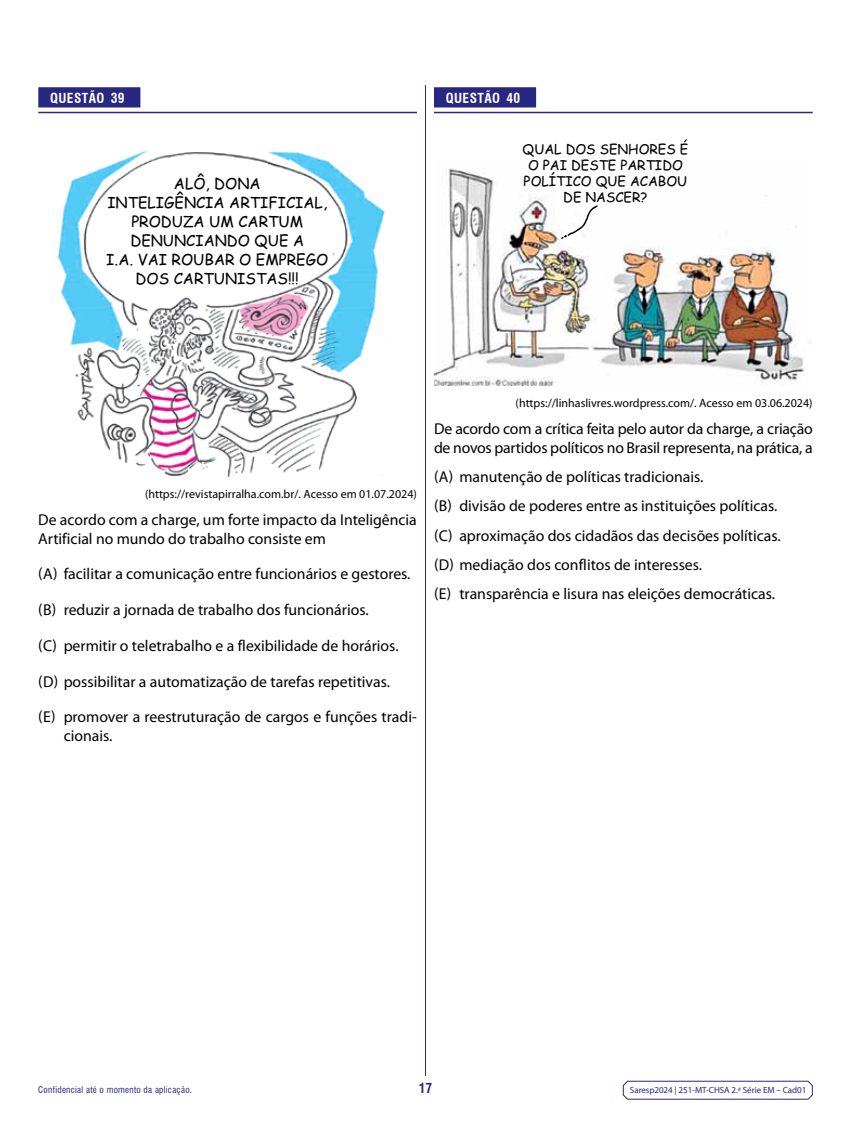
<style>
.page{position:relative;width:851px;height:1127px;background:#fff}
.page>*{position:absolute;margin:0;border:0;box-sizing:border-box;transform-origin:0 0}
.t1{font:15.75px/29.4px "Myriad Pro";color:#000}
.t2{font:15.15px/18.9px "Comic Sans MS";color:#000;text-align:center}
.t3{font:13.5px/16.2px "Comic Sans MS";color:#000;text-align:center}
.t4{font:700 condensed 13.5px "Swiss 721 BT";letter-spacing:.03em;color:#fff}
.t5{font:700 condensed 13.5px "Swiss 721 BT";color:#282781}
.t6{font:12px "Myriad Pro";color:#000}
.t7{font:9px "Myriad Pro";letter-spacing:-.005em;color:#282781}
.t8{font:condensed 9px "Swiss 721 BT";letter-spacing:.03em;color:#282781}
</style>
<div class="page">
<svg style="left:622px;top:1080px;width:191px;height:20px"></svg>
<hr style="left:425px;top:85px;width:1px;height:991px;background:#282781">
<div style="left:434px;top:87px;width:102px;height:20px;background:#282781"></div>
<hr style="left:434px;top:112px;width:378px;height:1px;background:#282781">
<img style="left:434px;top:168px;width:377px;height:217px">
<svg style="left:560px;top:204px;width:39px;height:36px"></svg>
<div style="left:38px;top:87px;width:102px;height:20px;background:#282781"></div>
<hr style="left:38px;top:112px;width:379px;height:1px;background:#282781">
<img style="left:58px;top:150px;width:330px;height:326px">
<p class="t4" style="left:50px;top:90px;width:76px">QUESTÃO 39</p>
<p class="t2" style="left:106px;top:173px;width:223px">ALÔ, DONA<br>INTELIGÊNCIA ARTIFICIAL,<br>PRODUZA UM CARTUM<br>DENUNCIANDO QUE A<br>I.A. VAI ROUBAR O EMPREGO<br>DOS CARTUNISTAS!!!</p>
<p class="t4" style="left:446px;top:90px;width:76px">QUESTÃO 40</p>
<p class="t3" style="left:522px;top:139px;width:167px">QUAL DOS SENHORES É<br>O PAI DESTE PARTIDO<br>POLÍTICO QUE ACABOU<br>DE NASCER?</p>
<p class="t6" style="left:145px;top:486px;width:273px">(https://revistapirralha.com.br/. Acesso em 01.07.2024)</p>
<p class="t1" style="left:38px;top:510px;width:380px;line-height:18.8px">De acordo com a charge, um forte impacto da Inteligência<br>Artificial no mundo do trabalho consiste em</p>
<p class="t1" style="left:38px;top:559px;width:374px">(A) facilitar a comunicação entre funcionários e gestores.</p>
<p class="t1" style="left:38px;top:595px;width:332px">(B) reduzir a jornada de trabalho dos funcionários.</p>
<p class="t1" style="left:38px;top:630px;width:362px">(C) permitir o teletrabalho e a flexibilidade de horários.</p>
<p class="t1" style="left:38px;top:666px;width:353px">(D) possibilitar a automatização de tarefas repetitivas.</p>
<p class="t1" style="left:64px;top:707px;width:354px;line-height:18.8px;text-indent:-26px">(E) promover a reestruturação de cargos e funções tradi&shy;cionais.</p>
<p class="t6" style="left:515px;top:395px;width:298px">(https://linhaslivres.wordpress.com/. Acesso em 03.06.2024)</p>
<p class="t1" style="left:434px;top:419px;width:380px;line-height:18.8px">De acordo com a crítica feita pelo autor da charge, a criação de novos partidos políticos no Brasil representa, na prática, a</p>
<p class="t1" style="left:434px;top:462px;width:348px">(A) manutenção de políticas tradicionais.<br>(B) divisão de poderes entre as instituições políticas. (C) aproximação dos cidadãos das decisões políticas. (D) mediação dos conflitos de interesses.<br>(E) transparência e lisura nas eleições democráticas.</p>
<p class="t8" style="left:38px;top:1084px;width:155px">Confidencial até o momento da aplicação.</p>
<p class="t5" style="left:418px;top:1079px;width:15px">17</p>
<p class="t7" style="left:630px;top:1084px;width:178px">Saresp2024 | 251-MT-CHSA 2.ª Série EM – Cad01</p>
</div>
